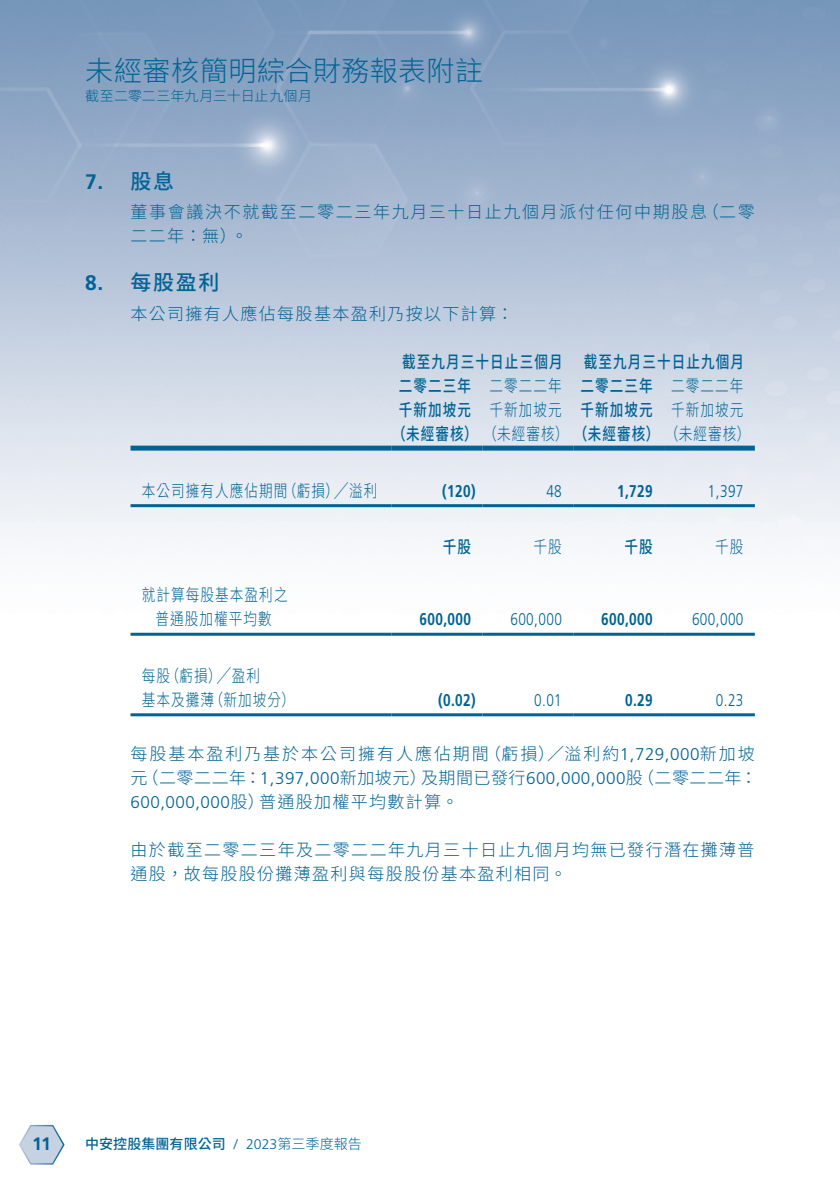
<style>
.page{position:relative;width:840px;height:1191px;background:#fff}
.page>*{position:absolute;margin:0;border:0;box-sizing:border-box;transform-origin:0 0}
.t1{font:300 28px "Source Han Sans TW";letter-spacing:.015em;color:#016395}
.t2{font:500 21px "Source Han Sans TW";letter-spacing:.08em;color:#016395}
.t3{font:700 21px "Frutiger LT Std";color:#016395}
.t4{font:700 18px "Frutiger LT Std";color:#016395}
.t5{font:300 17px/24px "Source Han Sans TW";letter-spacing:.08em;color:#016395}
.t6{font:300 17px "Source Han Sans TW";letter-spacing:.08em;color:#016395;scale:.8 1}
.t7{font:500 17px/24px "Source Han Sans TW";letter-spacing:.08em;color:#016395;scale:.8 1}
.t8{font:700 17px "Frutiger LT Std";letter-spacing:.03em;color:#016395;scale:.8 1}
.t9{font:300 17px "Frutiger LT Std";letter-spacing:.03em;color:#016395}
.t10{font:300 17px "Frutiger LT Std";letter-spacing:.03em;color:#016395;scale:.8 1}
.t11{font:300 17px "Source Han Sans TW";letter-spacing:.03em;color:#016395}
.t12{font:300 17px "Source Han Sans TW";letter-spacing:.115em;color:#016395}
.t13{font:300 14px "Source Han Sans TW";letter-spacing:.005em;color:#016395}
.t14{font:500 14px "Source Han Sans TW";letter-spacing:.005em;color:#016395}
.t15{font:300 14px "Frutiger LT Std";color:#016395}
.s1{font-weight:300}
.s2{font-family:"Frutiger LT Std"}
.s3{font-family:"Source Han Sans TW"}
</style>
<div class="page">
<img style="left:0;top:0;width:839px;height:717px">
<svg style="left:19px;top:1124px;width:46px;height:41px"></svg>
<div style="left:130px;top:445px;width:261px;height:5px;background:#016395"></div>
<div style="left:391px;top:445px;width:91px;height:5px;background:#016395"></div>
<div style="left:482px;top:445px;width:91px;height:5px;background:#016395"></div>
<div style="left:573px;top:445px;width:90px;height:5px;background:#016395"></div>
<div style="left:663px;top:445px;width:91px;height:5px;background:#016395"></div>
<hr style="left:130px;top:504px;width:261px;height:3px;background:#016395">
<hr style="left:391px;top:504px;width:91px;height:3px;background:#016395">
<hr style="left:482px;top:504px;width:91px;height:3px;background:#016395">
<hr style="left:573px;top:504px;width:90px;height:3px;background:#016395">
<hr style="left:663px;top:504px;width:91px;height:3px;background:#016395">
<hr style="left:130px;top:633px;width:261px;height:3px;background:#016395">
<hr style="left:391px;top:633px;width:91px;height:3px;background:#016395">
<hr style="left:482px;top:633px;width:91px;height:3px;background:#016395">
<hr style="left:573px;top:633px;width:90px;height:3px;background:#016395">
<hr style="left:663px;top:633px;width:91px;height:3px;background:#016395">
<hr style="left:130px;top:713px;width:261px;height:3px;background:#016395">
<hr style="left:391px;top:713px;width:91px;height:3px;background:#016395">
<hr style="left:482px;top:713px;width:91px;height:3px;background:#016395">
<hr style="left:573px;top:713px;width:90px;height:3px;background:#016395">
<hr style="left:663px;top:713px;width:91px;height:3px;background:#016395">
<h1 class="t1" style="left:85px;top:55px;width:399px">未經審核簡明綜合財務報表附註</h1>
<p class="t13" style="left:85px;top:88px;width:228px">截至二零二三年九月三十日止九個月</p>
<p class="t3" style="left:85px;top:169px;width:20px">7.</p>
<p class="t3" style="left:85px;top:271px;width:20px">8.</p>
<p class="t2" style="left:130px;top:169px;width:45px">股息</p>
<p class="t5" style="left:701px;top:200px;width:55px">（二零</p>
<p class="t5" style="left:231px;top:200px;width:477px;text-indent:-100px">董事會議決不就截至二零二三年九月三十日止九個月派付任何中期股息。</p>
<p class="t5" style="left:130px;top:224px;width:108px">二二年：無(</p>
<p class="t2" style="left:130px;top:271px;width:90px">每股盈利</p>
<p class="t5" style="left:130px;top:302px;width:384px">本公司擁有人應佔每股基本盈利乃按以下計算：</p>
<p class="t7" style="left:402px;top:350px;width:202px">截至九月三十日止三個月</p>
<p class="t7" style="left:583px;top:350px;width:202px">截至九月三十日止九個月</p>
<p class="t7" style="left:398px;top:374px;width:92px">二零二三年</p>
<p class="t6" style="left:489px;top:376px;width:92px">二零二二年</p>
<p class="t7" style="left:580px;top:374px;width:92px">二零二三年</p>
<p class="t6" style="left:670px;top:376px;width:92px">二零二二年</p>
<p class="t6" style="left:283px;top:481px;width:120px">（虧損）╱溢利</p>
<p class="t6" style="left:142px;top:481px;width:183px">本公司擁有人應佔期間</p>
<p class="t6" style="left:142px;top:585px;width:183px">就計算每股基本盈利之</p>
<p class="t6" style="left:155px;top:609px;width:147px">普通股加權平均數</p>
<p class="t6" style="left:165px;top:666px;width:120px">（虧損）╱盈利</p>
<p class="t6" style="left:142px;top:666px;width:37px">每股</p>
<p class="t6" style="left:209px;top:690px;width:108px">（新加坡分(</p>
<p class="t6" style="left:142px;top:690px;width:92px">基本及攤薄</p>
<p class="t7" style="left:392px;top:398px;width:449px;text-indent:6px">千新加坡元<br>（未經審核）<span class="s1">（未經審核）</span>（未經審核）<span class="s1">（未經審核(</span></p>
<p class="t7" style="left:580px;top:398px;width:92px">千新加坡元</p>
<p class="t6" style="left:489px;top:400px;width:92px">千新加坡元</p>
<p class="t6" style="left:670px;top:400px;width:92px">千新加坡元</p>
<p class="t8" style="left:442px;top:481px;width:43px">)120(</p>
<p class="t10" style="left:546px;top:481px;width:21px">48</p>
<p class="t8" style="left:616px;top:481px;width:46px">1,729</p>
<p class="t10" style="left:707px;top:481px;width:46px">1,397</p>
<p class="t7" style="left:442px;top:535px;width:37px">千股</p>
<p class="t6" style="left:533px;top:537px;width:37px">千股</p>
<p class="t7" style="left:624px;top:535px;width:37px">千股</p>
<p class="t6" style="left:714px;top:537px;width:37px">千股</p>
<p class="t8" style="left:419px;top:609px;width:66px">600,000</p>
<p class="t10" style="left:510px;top:609px;width:66px">600,000</p>
<p class="t8" style="left:601px;top:609px;width:66px">600,000</p>
<p class="t10" style="left:691px;top:609px;width:66px">600,000</p>
<p class="t8" style="left:438px;top:690px;width:48px">)0.02(</p>
<p class="t10" style="left:534px;top:690px;width:36px">0.01</p>
<p class="t8" style="left:624px;top:690px;width:36px">0.29</p>
<p class="t10" style="left:715px;top:690px;width:36px">0.23</p>
<p class="t12" style="left:130px;top:744px;width:360px">每股基本盈利乃基於本公司擁有人應佔期間</p>
<p class="t5" style="left:484px;top:742px;width:272px">（虧損／）溢利約<span class="s2">1,729,000</span>新加坡</p>
<p class="t11" style="left:141px;top:768px;width:287px">（二零二二年：<span class="s2">1,397,000</span>新加坡元）</p>
<p class="t5" style="left:636px;top:766px;width:121px">（二零二二年：</p>
<p class="t9" style="left:421px;top:768px;width:223px"><span class="s3">及期間已發行</span>600,000,000<span class="s3">股</span></p>
<p class="t5" style="left:130px;top:766px;width:18px">元</p>
<p class="t9" style="left:130px;top:792px;width:136px">600,000,000<span class="s3">股）</span></p>
<p class="t5" style="left:130px;top:838px;width:625px">由於截至二零二三年及二零二二年九月三十日止九個月均無已發行潛在攤薄普通股，故每股股份攤薄盈利與每股股份基本盈利相同。</p>
<p class="t5" style="left:259px;top:790px;width:201px">普通股加權平均數計算。</p>
<p class="t4" style="left:32px;top:1133px;width:21px">11</p>
<p class="t14" style="left:85px;top:1135px;width:142px">中安控股集團有限公司</p>
<p class="t15" style="left:233px;top:1135px;width:5px">/</p>
<p class="t13" style="left:246px;top:1135px;width:117px"><span class="s2">2023</span>第三季度報告</p>
</div>
